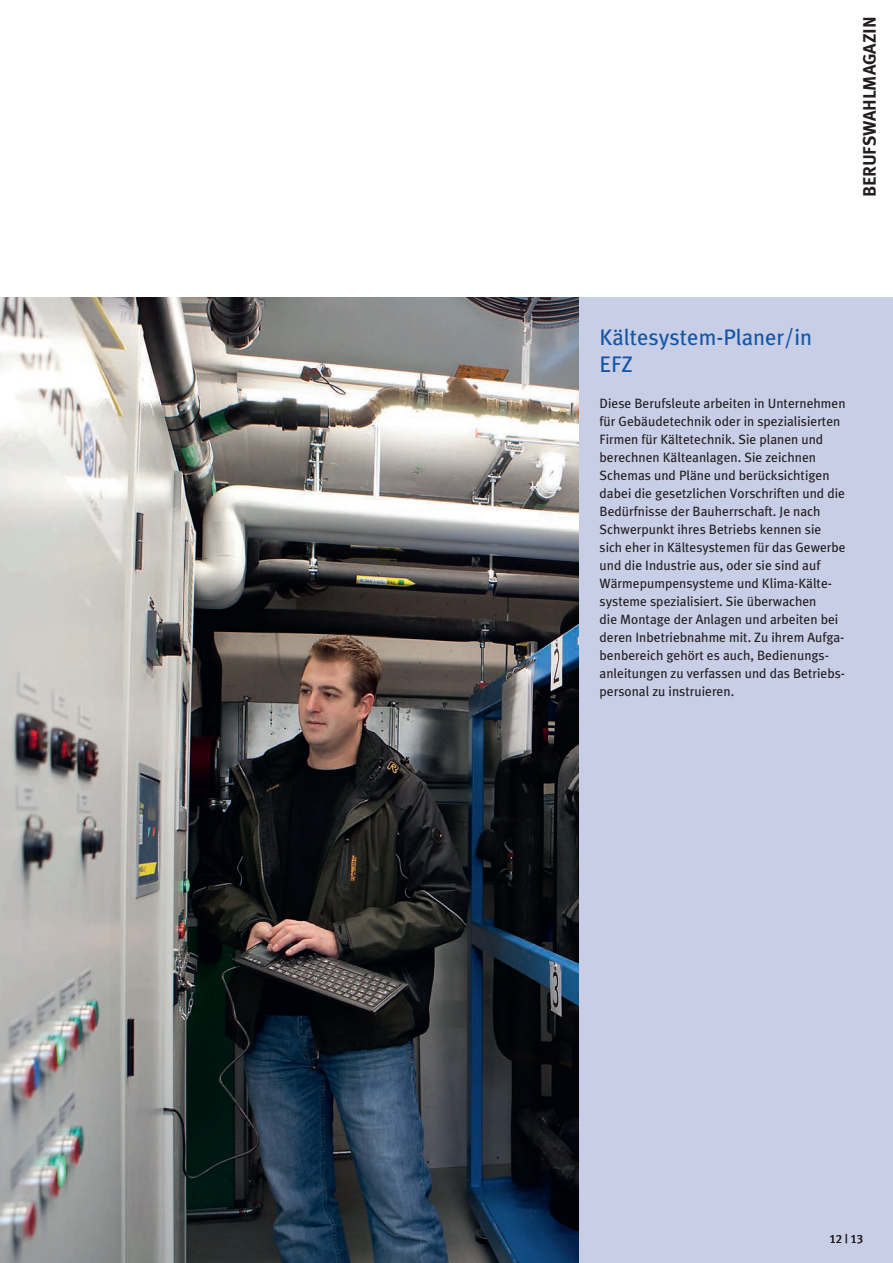
<style>
.page{position:relative;width:893px;height:1263px;background:#fff}
.page>*{position:absolute;margin:0;border:0;box-sizing:border-box;transform-origin:0 0}
.t1{font:22.5px/27px "Meta Mix";color:#1356a6}
.t2{font:18px "Meta Plus Bold Caps";letter-spacing:-.01em;color:#231f20}
.t3{font:13.5px/18px "Meta Mix";color:#231f20}
.t4{font:12px "Meta Mix";color:#231f20}
</style>
<div class="page">
<div style="left:578px;top:298px;width:315px;height:965px;background:#c9cee7"></div>
<img style="left:0;top:298px;width:578px;height:965px">
<h2 class="t2" style="left:859px;top:197px;width:182px;rotate:-90deg">BERUFSWAHLMAGAZIN</h2>
<h1 class="t1" style="left:600px;top:324px;width:214px">Kältesystem-Planer/in<br>EFZ</h1>
<p class="t3" style="left:600px;top:394px;width:247px">Diese Berufsleute arbeiten in Unternehmen für Gebäudetechnik oder in spezialisierten Firmen für Kältetechnik. Sie planen und berechnen Kälteanlagen. Sie zeichnen Schemas und Pläne und berücksichtigen dabei die gesetzlichen Vorschriften und die Bedürfnisse der Bauherrschaft. Je nach Schwerpunkt ihres Betriebs kennen sie sich eher in Kältesystemen für das Gewerbe und die Industrie aus, oder sie sind auf Wärmepumpensysteme und Klima-Kälte&shy;systeme spezialisiert. Sie überwachen<br>die Montage der Anlagen und arbeiten bei deren Inbetriebnahme mit. Zu ihrem Aufga&shy;benbereich gehört es auch, Bedienungs&shy;anleitungen zu verfassen und das Betriebs&shy;personal zu instruieren.</p>
<p class="t4" style="left:829px;top:1231px;width:35px">12 | 13</p>
</div>
